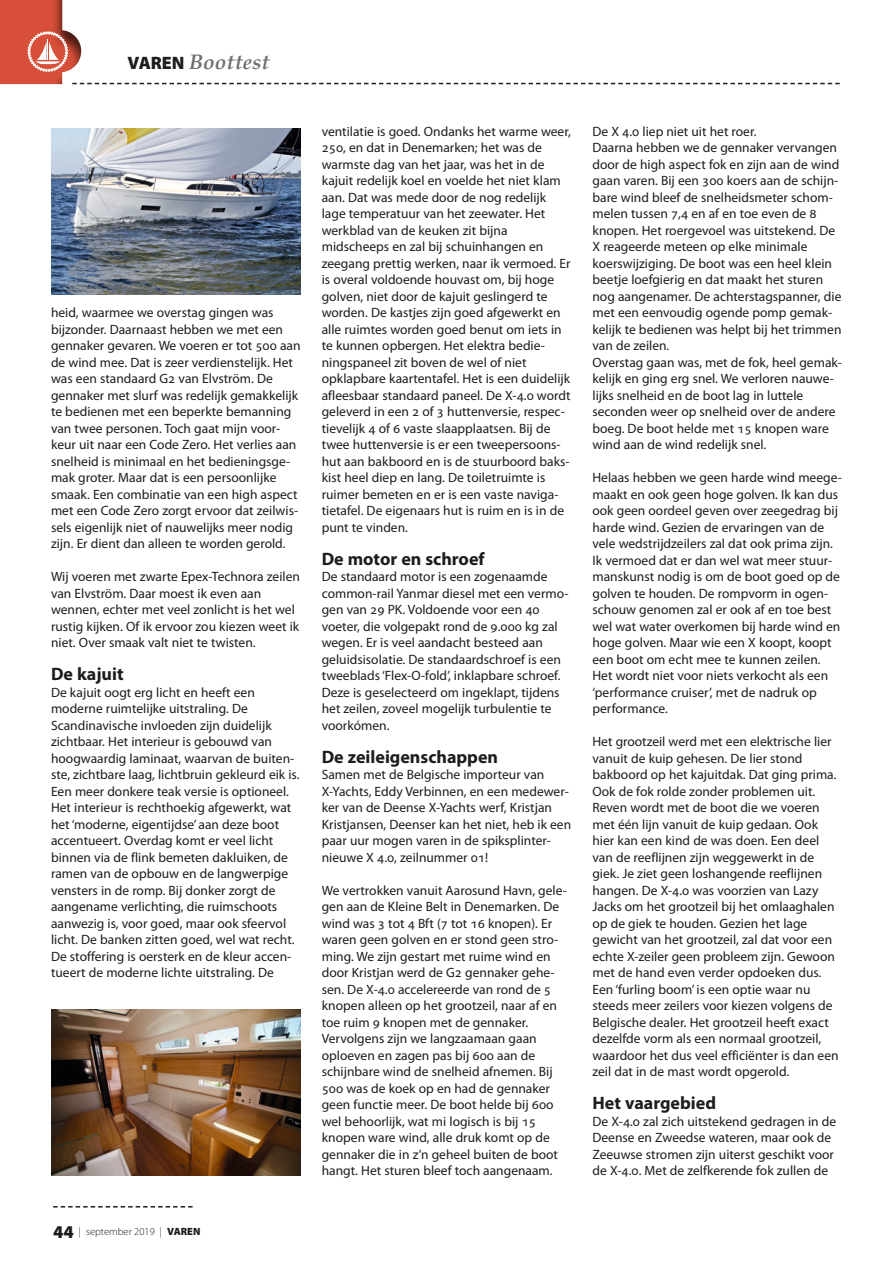
<style>
.page{position:relative;width:893px;height:1263px;background:#fff}
.page>*{position:absolute;margin:0;border:0;box-sizing:border-box;transform-origin:0 0}
.t1{font:italic 700 21px "Palatino";color:#70706f}
.BODY{font:700 18px "Myriad Pro";color:#1d1d1b}
.BODY-2{font:13.5px/16.5px "Myriad Pro";color:#1d1d1b}
.t2{font:300 10.5px "Myriad Pro";color:#1d1d1b}
.s1{font-family:"Myriad Pro";font-weight:900;font-style:normal;font-size:18px;color:#1d1d1b}
.s2{font-weight:900;font-size:18px}
.s3{font-weight:900}
</style>
<div class="page">
<div style="left:0;top:0;width:84px;height:86px;background:#1d1d1b;opacity:.75"></div>
<svg style="left:0;top:0;width:840px;height:84px"></svg>
<svg style="left:53px;top:1206px;width:140px;height:1px"></svg>
<img style="left:51px;top:128px;width:249px;height:166px">
<img style="left:51px;top:1009px;width:249px;height:166px">
<h1 class="t1" style="left:128px;top:44px;width:144px"><span class="s1">VAREN</span> Boottest</h1>
<p class="BODY-2" style="left:51px;top:305px;width:251px">heid, waarmee we overstag gingen was bijzonder. Daarnaast hebben we met een gennaker gevaren. We voeren er tot 500 aan de wind mee. Dat is zeer verdienstelijk. Het was een standaard G2 van Elvström. De gennaker met slurf was redelijk gemakkelijk te bedienen met een beperkte bemanning van twee personen. Toch gaat mijn voor&shy;keur uit naar een Code Zero. Het verlies aan snelheid is minimaal en het bedieningsge&shy;mak groter. Maar dat is een persoonlijke smaak. Een combinatie van een high aspect met een Code Zero zorgt ervoor dat zeilwis&shy;sels eigenlijk niet of nauwelijks meer nodig zijn. Er dient dan alleen te worden gerold.</p>
<p class="BODY-2" style="left:51px;top:569px;width:250px">Wij voeren met zwarte Epex-Technora zeilen van Elvström. Daar moest ik even aan wennen, echter met veel zonlicht is het wel rustig kijken. Of ik ervoor zou kiezen weet ik niet. Over smaak valt niet te twisten.</p>
<p class="BODY" style="left:51px;top:664px;width:74px">De kajuit</p>
<p class="BODY-2" style="left:51px;top:684px;width:250px">De kajuit oogt erg licht en heeft een moderne ruimtelijke uitstraling. De Scandinavische invloeden zijn duidelijk zichtbaar. Het interieur is gebouwd van hoogwaardig laminaat, waarvan de buiten&shy;ste, zichtbare laag, lichtbruin gekleurd eik is.<br>Een meer donkere teak versie is optioneel.<br>Het interieur is rechthoekig afgewerkt, wat het ‘moderne, eigentijdse’ aan deze boot accentueert. Overdag komt er veel licht binnen via de flink bemeten dakluiken, de ramen van de opbouw en de langwerpige vensters in de romp. Bij donker zorgt de aangename verlichting, die ruimschoots aanwezig is, voor goed, maar ook sfeervol licht. De banken zitten goed, wel wat recht.<br>De stoffering is oersterk en de kleur accen&shy;tueert de moderne lichte uitstraling. De</p>
<p class="t2" style="left:53px;top:1226px;width:149px"><span class="s2">44</span> | september 2019 | <span class="s3">VAREN</span></p>
<p class="BODY-2" style="left:322px;top:123px;width:251px">ventilatie is goed. Ondanks het warme weer, 250, en dat in Denemarken; het was de warmste dag van het jaar, was het in de kajuit redelijk koel en voelde het niet klam aan. Dat was mede door de nog redelijk lage temperatuur van het zeewater. Het werkblad van de keuken zit bijna midscheeps en zal bij schuinhangen en zeegang prettig werken, naar ik vermoed. Er is overal voldoende houvast om, bij hoge golven, niet door de kajuit geslingerd te worden. De kastjes zijn goed afgewerkt en alle ruimtes worden goed benut om iets in te kunnen opbergen. Het elektra bedie&shy;ningspaneel zit boven de wel of niet opklapbare kaartentafel. Het is een duidelijk afleesbaar standaard paneel. De X-4.0 wordt geleverd in een 2 of 3 huttenversie, respec&shy;tievelijk 4 of 6 vaste slaapplaatsen. Bij de twee huttenversie is er een tweepersoons&shy;hut aan bakboord en is de stuurboord baks&shy;kist heel diep en lang. De toiletruimte is ruimer bemeten en er is een vaste naviga&shy;tietafel. De eigenaars hut is ruim en is in de punt te vinden.</p>
<p class="BODY" style="left:322px;top:549px;width:164px">De motor en schroef</p>
<p class="BODY-2" style="left:322px;top:569px;width:248px">De standaard motor is een zogenaamde common-rail Yanmar diesel met een vermo&shy;gen van 29 PK. Voldoende voor een 40 voeter, die volgepakt rond de 9.000 kg zal wegen. Er is veel aandacht besteed aan geluidsisolatie. De standaardschroef is een tweeblads ‘Flex-O-fold’, inklapbare schroef.<br>Deze is geselecteerd om ingeklapt, tijdens het zeilen, zoveel mogelijk turbulentie te voorkómen.</p>
<p class="BODY" style="left:322px;top:747px;width:178px">De zeileigenschappen</p>
<p class="BODY-2" style="left:322px;top:767px;width:251px">Samen met de Belgische importeur van X-Yachts, Eddy Verbinnen, en een medewer&shy;ker van de Deense X-Yachts werf, Kristjan Kristjansen, Deenser kan het niet, heb ik een paar uur mogen varen in de spiksplinter&shy;nieuwe X 4.0, zeilnummer 01!</p>
<p class="BODY-2" style="left:322px;top:882px;width:247px">We vertrokken vanuit Aarosund Havn, gele&shy;gen aan de Kleine Belt in Denemarken. De wind was 3 tot 4 Bft (7 tot 16 knopen). Er waren geen golven en er stond geen stro&shy;ming. We zijn gestart met ruime wind en door Kristjan werd de G2 gennaker gehe&shy;sen. De X-4.0 accelereerde van rond de 5 knopen alleen op het grootzeil, naar af en toe ruim 9 knopen met de gennaker.<br>Vervolgens zijn we langzaamaan gaan oploeven en zagen pas bij 600 aan de schijnbare wind de snelheid afnemen. Bij 500 was de koek op en had de gennaker geen functie meer. De boot helde bij 60o wel behoorlijk, wat mi logisch is bij 15 knopen ware wind, alle druk komt op de gennaker die in z’n geheel buiten de boot hangt. Het sturen bleef toch aangenaam.</p>
<p class="BODY-2" style="left:592px;top:123px;width:166px">De X 4.0 liep niet uit het roer.</p>
<p class="BODY-2" style="left:592px;top:140px;width:250px">Daarna hebben we de gennaker vervangen door de high aspect fok en zijn aan de wind gaan varen. Bij een 300 koers aan de schijn&shy;bare wind bleef de snelheidsmeter schom&shy;melen tussen 7,4 en af en toe even de 8 knopen. Het roergevoel was uitstekend. De X reageerde meteen op elke minimale koerswijziging. De boot was een heel klein beetje loefgierig en dat maakt het sturen nog aangenamer. De achterstagspanner, die met een eenvoudig ogende pomp gemak&shy;kelijk te bedienen was helpt bij het trimmen van de zeilen.</p>
<p class="BODY-2" style="left:592px;top:354px;width:251px">Overstag gaan was, met de fok, heel gemak&shy;kelijk en ging erg snel. We verloren nauwe&shy;lijks snelheid en de boot lag in luttele seconden weer op snelheid over de andere boeg. De boot helde met 15 knopen ware wind aan de wind redelijk snel.</p>
<p class="BODY-2" style="left:592px;top:470px;width:251px">Helaas hebben we geen harde wind meege&shy;maakt en ook geen hoge golven. Ik kan dus ook geen oordeel geven over zeegedrag bij harde wind. Gezien de ervaringen van de vele wedstrijdzeilers zal dat ook prima zijn.<br>Ik vermoed dat er dan wel wat meer stuur&shy;manskunst nodig is om de boot goed op de golven te houden. De rompvorm in ogen&shy;schouw genomen zal er ook af en toe best wel wat water overkomen bij harde wind en hoge golven. Maar wie een X koopt, koopt een boot om echt mee te kunnen zeilen.<br>Het wordt niet voor niets verkocht als een ‘performance cruiser’, met de nadruk op performance.</p>
<p class="BODY-2" style="left:592px;top:734px;width:248px">Het grootzeil werd met een elektrische lier vanuit de kuip gehesen. De lier stond bakboord op het kajuitdak. Dat ging prima.<br>Ook de fok rolde zonder problemen uit.<br>Reven wordt met de boot die we voeren met één lijn vanuit de kuip gedaan. Ook hier kan een kind de was doen. Een deel van de reeflijnen zijn weggewerkt in de giek. Je ziet geen loshangende reeflijnen hangen. De X-4.0 was voorzien van Lazy Jacks om het grootzeil bij het omlaaghalen op de giek te houden. Gezien het lage gewicht van het grootzeil, zal dat voor een echte X-zeiler geen probleem zijn. Gewoon met de hand even verder opdoeken dus.<br>Een ‘furling boom’ is een optie waar nu steeds meer zeilers voor kiezen volgens de Belgische dealer. Het grootzeil heeft exact dezelfde vorm als een normaal grootzeil, waardoor het dus veel efficiënter is dan een zeil dat in de mast wordt opgerold.</p>
<p class="BODY" style="left:592px;top:1093px;width:125px">Het vaargebied</p>
<p class="BODY-2" style="left:592px;top:1113px;width:245px">De X-4.0 zal zich uitstekend gedragen in de Deense en Zweedse wateren, maar ook de Zeeuwse stromen zijn uiterst geschikt voor de X-4.0. Met de zelfkerende fok zullen de</p>
</div>
